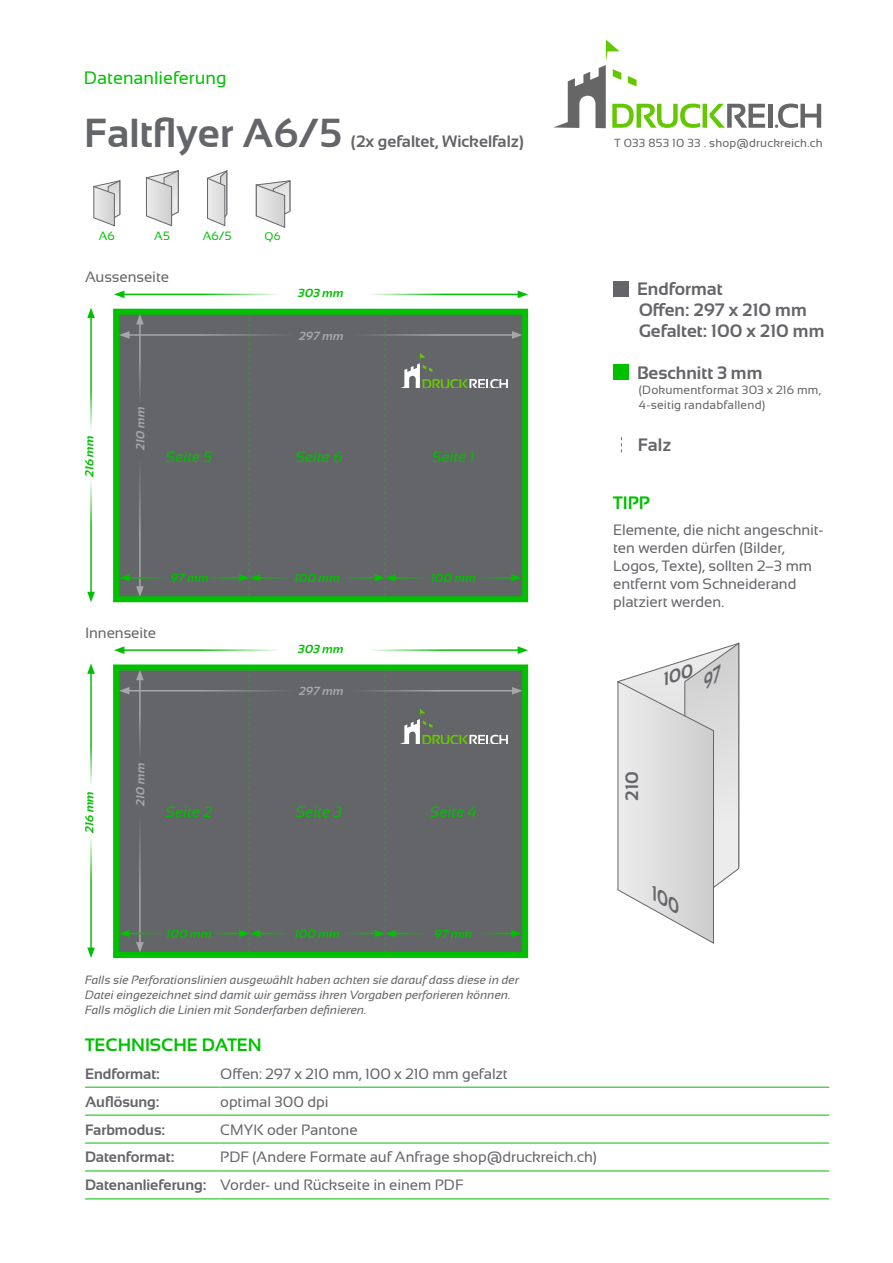
<style>
.page{position:relative;width:893px;height:1263px;background:#fff}
.page>*{position:absolute;margin:0;border:0;box-sizing:border-box;transform-origin:0 0}
.t1{font:700 40.5px "Sansation";color:#646569}
.t2{font:700 18px/21px "Sansation";color:#646569}
.t3{font:700 18px "Sansation";color:#00c000}
.t4{font:18px "Sansation";color:#00c000}
.t5{font:700 16.5px "Sansation";color:#646569}
.t6{font:15px/18px "Sansation";letter-spacing:-.005em;color:#646569}
.t7{font:700 15px "Sansation";letter-spacing:-.005em;color:#646569}
.t8{font:italic 15px "Sansation";letter-spacing:.005em;color:#00c000}
.t9{font:italic 12px/15px "Sansation";letter-spacing:.005em;color:#646569}
.t10{font:12px/15px "Sansation";letter-spacing:.015em;color:#646569}
.t11{font:12px "Sansation";color:#00c000}
.t12{font:italic 700 11.85px "Sansation";letter-spacing:.015em;color:#00c000}
.t13{font:italic 700 11.85px "Sansation";letter-spacing:.01em;color:#a8a8a9}
.t14{font:11.7px "Sansation";letter-spacing:.015em;color:#646569}
.t15{font:11.1px "Sansation";color:#00c000}
.s1{font-weight:700}
</style>
<div class="page">
<svg style="left:553px;top:40px;width:212px;height:88px"></svg>
<div style="left:768px;top:104px;width:5px;height:24px;background:#666"></div>
<svg style="left:775px;top:104px;width:46px;height:24px"></svg>
<svg style="left:85px;top:1086px;width:744px;height:85px"></svg>
<hr style="left:85px;top:1087px;width:135px;height:1px;background:#00c000">
<hr style="left:220px;top:1087px;width:609px;height:1px;background:#00c000">
<hr style="left:85px;top:1115px;width:135px;height:1px;background:#00c000">
<hr style="left:220px;top:1115px;width:609px;height:1px;background:#00c000">
<hr style="left:85px;top:1143px;width:135px;height:1px;background:#00c000">
<hr style="left:220px;top:1143px;width:609px;height:1px;background:#00c000">
<hr style="left:85px;top:1171px;width:135px;height:1px;background:#00c000">
<hr style="left:220px;top:1171px;width:609px;height:1px;background:#00c000">
<hr style="left:85px;top:1198px;width:135px;height:1px;background:#00c000">
<hr style="left:220px;top:1198px;width:609px;height:1px;background:#00c000">
<div style="left:613px;top:281px;width:16px;height:16px;background:#646569"></div>
<div style="left:613px;top:364px;width:16px;height:16px;background:#00c000"></div>
<div style="left:113px;top:309px;width:415px;height:293px;background:#646569;border:6px solid #00c000"></div>
<div style="left:113px;top:664px;width:415px;height:294px;background:#646569;border:6px solid #00c000"></div>
<hr style="left:139px;top:454px;width:2px;height:135px;background:#a8a8a9">
<svg style="left:136px;top:586px;width:8px;height:11px"></svg>
<hr style="left:139px;top:810px;width:2px;height:134px;background:#a8a8a9">
<svg style="left:136px;top:942px;width:8px;height:10px"></svg>
<hr style="left:139px;top:322px;width:2px;height:87px;background:#a8a8a9">
<svg style="left:136px;top:314px;width:8px;height:10px"></svg>
<hr style="left:139px;top:678px;width:2px;height:86px;background:#a8a8a9">
<svg style="left:136px;top:670px;width:8px;height:10px"></svg>
<hr style="left:122px;top:294px;width:174px;height:1px;background:#00c000">
<svg style="left:114px;top:291px;width:10px;height:7px"></svg>
<hr style="left:347px;top:294px;width:173px;height:1px;background:#00c000">
<svg style="left:518px;top:291px;width:10px;height:7px"></svg>
<hr style="left:122px;top:649px;width:174px;height:2px;background:#00c000">
<svg style="left:114px;top:646px;width:10px;height:8px"></svg>
<hr style="left:347px;top:649px;width:173px;height:2px;background:#00c000">
<svg style="left:518px;top:646px;width:10px;height:8px"></svg>
<hr style="left:90px;top:474px;width:2px;height:120px;background:#00c000">
<svg style="left:87px;top:592px;width:8px;height:10px"></svg>
<hr style="left:90px;top:316px;width:2px;height:122px;background:#00c000">
<svg style="left:87px;top:308px;width:8px;height:10px"></svg>
<hr style="left:90px;top:829px;width:2px;height:121px;background:#00c000">
<svg style="left:87px;top:947px;width:8px;height:11px"></svg>
<hr style="left:90px;top:671px;width:2px;height:123px;background:#00c000">
<svg style="left:87px;top:663px;width:8px;height:11px"></svg>
<hr style="left:127px;top:334px;width:171px;height:2px;background:#a8a8a9">
<svg style="left:119px;top:331px;width:11px;height:8px"></svg>
<hr style="left:127px;top:690px;width:171px;height:1px;background:#a8a8a9">
<svg style="left:119px;top:687px;width:11px;height:7px"></svg>
<hr style="left:344px;top:334px;width:170px;height:2px;background:#a8a8a9">
<hr style="left:344px;top:690px;width:170px;height:1px;background:#a8a8a9">
<hr style="left:127px;top:577px;width:43px;height:1px;background:#00c000">
<svg style="left:119px;top:574px;width:11px;height:8px"></svg>
<hr style="left:203px;top:577px;width:38px;height:1px;background:#00c000">
<hr style="left:258px;top:577px;width:35px;height:1px;background:#00c000">
<svg style="left:239px;top:312px;width:21px;height:284px"></svg>
<hr style="left:339px;top:577px;width:38px;height:1px;background:#00c000">
<svg style="left:375px;top:312px;width:147px;height:284px"></svg>
<hr style="left:127px;top:933px;width:43px;height:1px;background:#00c000">
<svg style="left:119px;top:930px;width:11px;height:7px"></svg>
<hr style="left:203px;top:933px;width:38px;height:1px;background:#00c000">
<hr style="left:258px;top:933px;width:35px;height:1px;background:#00c000">
<svg style="left:239px;top:668px;width:21px;height:284px"></svg>
<hr style="left:339px;top:933px;width:38px;height:1px;background:#00c000">
<svg style="left:375px;top:668px;width:147px;height:284px"></svg>
<svg style="left:207px;top:170px;width:20px;height:56px"></svg>
<svg style="left:93px;top:180px;width:27px;height:46px"></svg>
<svg style="left:146px;top:170px;width:33px;height:56px"></svg>
<svg style="left:256px;top:180px;width:34px;height:48px"></svg>
<svg style="left:617px;top:642px;width:122px;height:302px"></svg>
<p class="t4" style="left:84px;top:68px;width:144px">Datenanlieferung</p>
<h1 class="t1" style="left:84px;top:110px;width:259px">Faltflyer A6/5</h1>
<p class="t5" style="left:351px;top:132px;width:175px">(2x gefaltet, Wickelfalz)</p>
<p class="t11" style="left:99px;top:229px;width:18px">A6</p>
<p class="t11" style="left:154px;top:229px;width:17px">A5</p>
<p class="t11" style="left:203px;top:229px;width:31px">A6/5</p>
<p class="t15" style="left:264px;top:230px;width:18px">Q6</p>
<p class="t6" style="left:85px;top:268px;width:85px">Aussenseite</p>
<p class="t12" style="left:298px;top:286px;width:47px">303 mm</p>
<p class="t13" style="left:299px;top:329px;width:46px">297 mm</p>
<p class="t12" style="left:83px;top:477px;width:44px;rotate:-90deg">216 mm</p>
<p class="t13" style="left:134px;top:450px;width:45px;rotate:-90deg">210mm</p>
<p class="t8" style="left:166px;top:448px;width:48px">Seite 5</p>
<p class="t8" style="left:296px;top:448px;width:49px">Seite 6</p>
<p class="t8" style="left:432px;top:448px;width:44px">Seite 1</p>
<p class="t12" style="left:171px;top:571px;width:39px">97 mm</p>
<p class="t12" style="left:295px;top:571px;width:46px">100 mm</p>
<p class="t12" style="left:431px;top:571px;width:46px">100 mm</p>
<p class="t6" style="left:85px;top:624px;width:73px">Innenseite</p>
<p class="t12" style="left:298px;top:642px;width:47px">303 mm</p>
<p class="t13" style="left:299px;top:685px;width:46px">297 mm</p>
<p class="t12" style="left:83px;top:833px;width:44px;rotate:-90deg">216 mm</p>
<p class="t13" style="left:134px;top:806px;width:45px;rotate:-90deg">210 mm</p>
<p class="t8" style="left:166px;top:804px;width:48px">Seite 2</p>
<p class="t8" style="left:296px;top:804px;width:48px">Seite 3</p>
<p class="t8" style="left:430px;top:804px;width:48px">Seite 4</p>
<p class="t14" style="left:614px;top:136px;width:210px">T 033 853 10 33 . shop@druckreich.ch</p>
<p class="t2" style="left:637px;top:278px;width:189px">Endformat<br>Offen: 297 x 210 mm<br>Gefaltet: 100 x 210 mm</p>
<p class="t2" style="left:637px;top:362px;width:127px">Beschnitt 3 mm</p>
<p class="t10" style="left:639px;top:382px;width:184px">(Dokumentformat 303 x 216 mm,<br>4-seitig randabfallend)</p>
<p class="t2" style="left:638px;top:435px;width:35px">Falz</p>
<p class="t3" style="left:613px;top:493px;width:38px">TIPP</p>
<p class="t6" style="left:613px;top:521px;width:212px">Elemente, die nicht angeschnit&shy;ten werden dürfen (Bilder,<br>Logos, Texte), sollten 2–3 mm entfernt vom Schneiderand platziert werden.</p>
<p class="t2" style="left:621px;top:801px;width:31px;rotate:-90deg">210</p>
<p class="t12" style="left:167px;top:927px;width:46px">100 mm</p>
<p class="t12" style="left:295px;top:927px;width:46px">100 mm</p>
<p class="t12" style="left:435px;top:927px;width:39px">97 mm</p>
<p class="t9" style="left:85px;top:973px;width:436px">Falls sie Perforationslinien ausgewählt haben achten sie darauf dass diese in der<br>Datei eingezeichnet sind damit wir gemäss ihren Vorgaben perforieren können.<br>Falls möglich die Linien mit Sonderfarben definieren.</p>
<p class="t3" style="left:85px;top:1034px;width:178px">TECHNISCHE DATEN</p>
<p class="t7" style="left:85px;top:1065px;width:76px">Endformat:</p>
<p class="t6" style="left:220px;top:1064px;width:289px">Offen: 297 x 210 mm, 100 x 210 mm gefalzt</p>
<p class="t7" style="left:85px;top:1093px;width:76px">Auflösung:</p>
<p class="t6" style="left:220px;top:1092px;width:110px">optimal 300 dpi</p>
<p class="t7" style="left:85px;top:1121px;width:82px">Farbmodus:</p>
<p class="t6" style="left:220px;top:1120px;width:139px">CMYK oder Pantone</p>
<p class="t7" style="left:85px;top:1149px;width:91px">Datenformat:</p>
<p class="t6" style="left:85px;top:1143px;width:513px;line-height:27.9px;text-indent:135px">PDF (Andere Formate auf Anfrage shop@druckreich.ch)<br><span class="s1">Datenanlieferung:</span> Vorder- und Rückseite in einem PDF</p>
</div>
